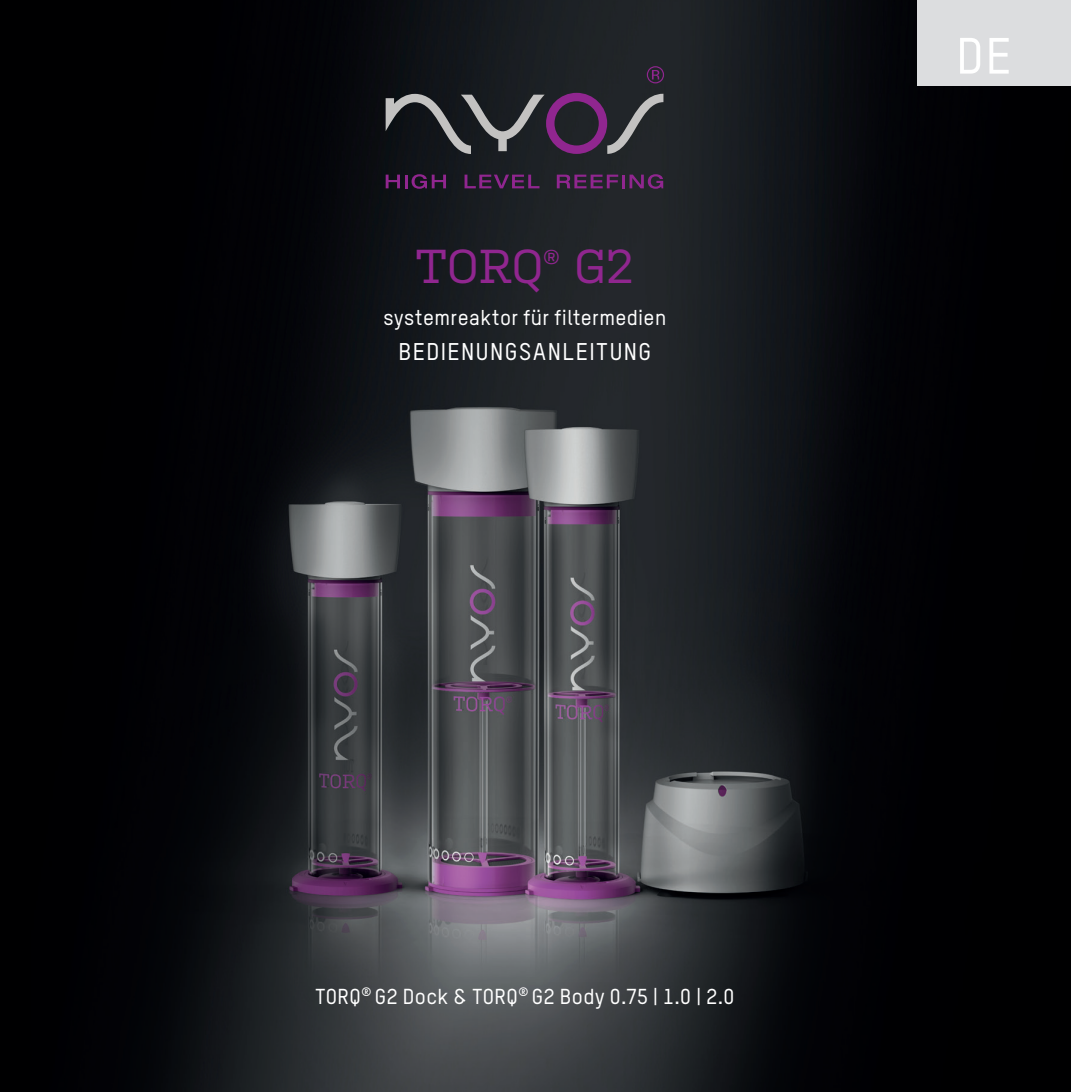
<style>
.page{position:relative;width:1071px;height:1092px;background:#fff}
.page>*{position:absolute;margin:0;border:0;box-sizing:border-box;transform-origin:0 0}
.t1{font:500 50px "TSTARPRO";color:#fff}
.t2{font:47.5px "Kulturista";color:#90268f}
.t3{font:500 23.75px "TSTARPRO";letter-spacing:.065em;color:#fff}
.t4{font:500 21.25px "TSTARPRO";letter-spacing:.02em;color:#fff}
.t5{font:500 21px "TSTARPRO";letter-spacing:.02em;color:#fff}
</style>
<div class="page">
<img style="left:0;top:0;width:1070px;height:1091px">
<svg style="left:385px;top:93px;width:278px;height:61px;background:#3f3944"></svg>
<svg style="left:646px;top:66px;width:18px;height:17px"></svg>
<svg style="left:385px;top:174px;width:61px;height:15px"></svg>
<svg style="left:464px;top:175px;width:75px;height:13px"></svg>
<svg style="left:556px;top:174px;width:107px;height:15px;background:#4d2551"></svg>
<div style="left:917px;top:0;width:153px;height:85px;background:#dcdddf"></div>
<h2 class="t2" style="left:415px;top:232px;width:220px">TORQ® G2</h2>
<p class="t5" style="left:383px;top:303px;width:284px">systemreaktor für filtermedien</p>
<p class="t3" style="left:398px;top:335px;width:254px">BEDIENUNGSANLEITUNG</p>
<h1 class="t1" style="left:955px;top:22px;width:56px">DE</h1>
<p class="t4" style="left:315px;top:981px;width:420px">TORQ<sup>®</sup> G2 Dock &amp; TORQ<sup>®</sup> G2 Body 0.75 | 1.0 | 2.0</p>
</div>
